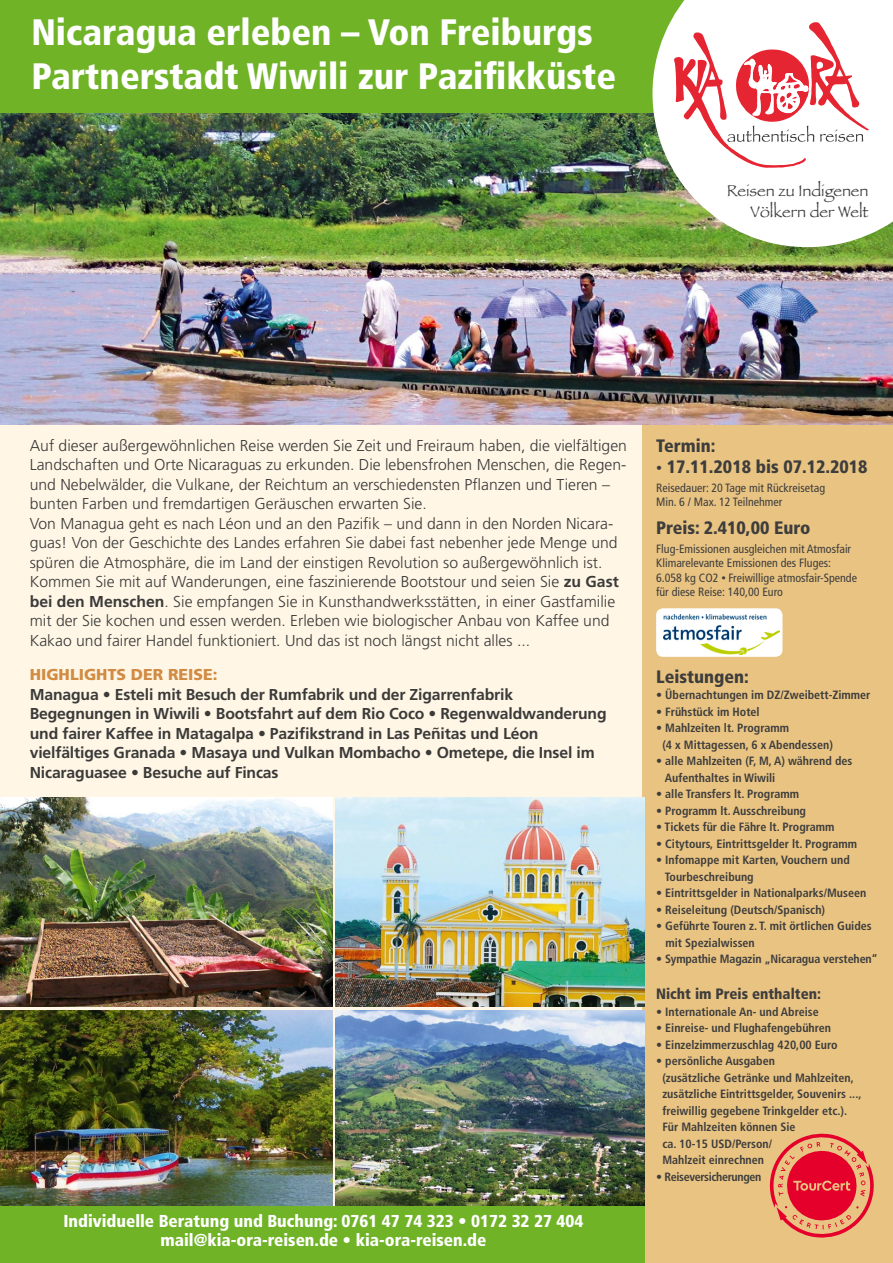
<style>
.page{position:relative;width:893px;height:1263px;background:#fff}
.page>*{position:absolute;margin:0;border:0;box-sizing:border-box;transform-origin:0 0}
.t1{font:900 condensed 36.75px/43.5px "Frutiger LT Std";color:#fff}
.t2{font:900 condensed 18px "Frutiger LT Std";color:#3d3d3c}
.t3{font:900 condensed 17.25px/18.8px "Frutiger LT Std";color:#fff;text-align:center}
.t4{font:16.35px/20.1px "Papyrus";color:#3a3a39;text-align:right}
.t5{font:300 15.75px/19.5px "Frutiger LT Std";color:#3a3a39}
.t6{font:700 15.75px/19.5px "Frutiger LT Std";letter-spacing:-.01em;color:#3a3a39}
.t7{font:900 15.75px "Frutiger LT Std";color:#d18b42}
.t8{font:900 condensed 15px "Frutiger LT Std";color:#3d3d3c}
.t9{font:700 condensed 12px/16.5px "Frutiger LT Std";color:#3d3d3c}
.t10{font:condensed 12px/14.4px "Frutiger LT Std";color:#3d3d3c}
.t11{font:700 condensed 12px "Frutiger LT Std";letter-spacing:-.03em;color:#3d3d3c}
.s1{font-weight:700}
.s2{font-size:12px}
.s3{font-stretch:normal;font-size:9px}
</style>
<div class="page">
<div style="left:0;top:0;width:893px;height:1205px;background:#fff6e6"></div>
<div style="left:0;top:0;width:767px;height:137px;background:#70b327"></div>
<div style="left:643px;top:409px;width:250px;height:854px;background:#e9c382"></div>
<img style="left:0;top:114px;width:893px;height:311px">
<img style="left:0;top:797px;width:332px;height:209px">
<img style="left:0;top:1010px;width:332px;height:196px">
<img style="left:336px;top:797px;width:308px;height:210px">
<img style="left:336px;top:1010px;width:308px;height:196px">
<svg style="left:652px;top:0;width:241px;height:247px;background:#e0e9d5"></svg>
<svg style="left:674px;top:22px;width:195px;height:146px;background:#f6cbcd"></svg>
<div style="left:0;top:1206px;width:644px;height:57px;background:#70b327"></div>
<svg style="left:769px;top:1133px;width:105px;height:105px"></svg>
<div style="left:656px;top:608px;width:126px;height:49px;background:#fff;border-radius:7px"></div>
<img style="left:663px;top:614px;width:116px;height:40px">
<h1 class="t1" style="left:31px;top:11px;width:586px">Nicaragua erleben – Von Freiburgs<br>Partnerstadt Wiwili zur Pazifikküste</h1>
<h3 class="t4" style="left:727px;top:181px;width:143px">Reisen zu Indigenen<br>Völkern der Welt</h3>
<p class="t5" style="left:30px;top:436px;width:599px">Auf dieser außergewöhnlichen Reise werden Sie Zeit und Freiraum haben, die vielfältigen Landschaften und Orte Nicaraguas zu erkunden. Die lebensfrohen Menschen, die Regen&shy;und Nebelwälder, die Vulkane, der Reichtum an verschiedensten Pflanzen und Tieren – bunten Farben und fremdartigen Geräuschen erwarten Sie.<br>Von Managua geht es nach Léon und an den Pazifik – und dann in den Norden Nicara&shy;guas! Von der Geschichte des Landes erfahren Sie dabei fast nebenher jede Menge und spüren die Atmosphäre, die im Land der einstigen Revolution so außergewöhnlich ist.<br>Kommen Sie mit auf Wanderungen, eine faszinierende Bootstour und seien Sie <span class="s1">zu Gast bei den Menschen</span>. Sie empfangen Sie in Kunsthandwerksstätten, in einer Gastfamilie mit der Sie kochen und essen werden. Erleben wie biologischer Anbau von Kaffee und Kakao und fairer Handel funktioniert. Und das ist noch längst nicht alles ...</p>
<h3 class="t7" style="left:30px;top:665px;width:189px">HIGHLIGHTS DER REISE:</h3>
<p class="t6" style="left:30px;top:685px;width:578px">Managua • Esteli mit Besuch der Rumfabrik und der Zigarrenfabrik Begegnungen in Wiwili • Bootsfahrt auf dem Rio Coco • Regenwaldwanderung und fairer Kaffee in Matagalpa • Pazifikstrand in Las Peñitas und Léon vielfältiges Granada • Masaya und Vulkan Mombacho • Ometepe, die Insel im Nicaraguasee • Besuche auf Fincas</p>
<h3 class="t3" style="left:63px;top:1211px;width:521px">Individuelle Beratung und Buchung: 0761 47 74 323 • 0172 32 27 404 mail@kia-ora-reisen.de • kia-ora-reisen.de</h3>
<h2 class="t2" style="left:656px;top:434px;width:61px">Termin:</h2>
<h2 class="t2" style="left:656px;top:456px;width:213px"><span class="s2">•</span> 17.11.2018 bis 07.12.2018</h2>
<p class="t10" style="left:656px;top:481px;width:170px">Reisedauer: 20 Tage mit Rückreisetag<br>Min. 6 / Max. 12 Teilnehmer</p>
<h2 class="t2" style="left:656px;top:517px;width:156px">Preis: 2.410,00 Euro</h2>
<p class="t10" style="left:656px;top:542px;width:202px">Flug-Emissionen ausgleichen mit Atmosfair Klimarelevante Emissionen des Fluges:<br>6.058 kg CO2 <span class="s3">•</span> Freiwillige atmosfair-Spende für diese Reise: 140,00 Euro</p>
<h2 class="t2" style="left:656px;top:665px;width:94px">Leistungen:</h2>
<p class="t9" style="left:656px;top:687px;width:216px">• Übernachtungen im DZ/Zweibett-Zimmer</p>
<p class="t9" style="left:656px;top:703px;width:105px">• Frühstück im Hotel</p>
<p class="t9" style="left:662px;top:720px;width:172px;text-indent:-6px">• Mahlzeiten lt. Programm<br>(4 x Mittagessen, 6 x Abendessen)</p>
<p class="t9" style="left:665px;top:753px;width:189px;text-indent:-9px">• alle Mahlzeiten (F, M, A) während des<br>Aufenthaltes in Wiwili</p>
<p class="t9" style="left:656px;top:786px;width:145px">• alle Transfers lt. Programm</p>
<p class="t9" style="left:656px;top:802px;width:151px">• Programm lt. Ausschreibung</p>
<p class="t9" style="left:656px;top:819px;width:180px">• Tickets für die Fähre lt. Programm</p>
<p class="t9" style="left:656px;top:835px;width:203px">• Citytours, Eintrittsgelder lt. Programm</p>
<p class="t9" style="left:665px;top:852px;width:186px;text-indent:-9px">• Infomappe mit Karten, Vouchern und<br>Tourbeschreibung</p>
<p class="t9" style="left:656px;top:885px;width:212px">• Eintrittsgelder in Nationalparks/Museen</p>
<p class="t9" style="left:656px;top:901px;width:170px">• Reiseleitung (Deutsch/Spanisch)</p>
<p class="t9" style="left:665px;top:918px;width:208px;text-indent:-9px">• Geführte Touren z. T. mit örtlichen Guides mit Spezialwissen</p>
<p class="t9" style="left:656px;top:951px;width:223px">• Sympathie Magazin „Nicaragua verstehen“</p>
<p class="t8" style="left:656px;top:985px;width:166px">Nicht im Preis enthalten:</p>
<p class="t9" style="left:656px;top:1003px;width:164px">• Internationale An- und Abreise</p>
<p class="t9" style="left:656px;top:1020px;width:176px">• Einreise- und Flughafengebühren</p>
<p class="t9" style="left:656px;top:1036px;width:183px">• Einzelzimmerzuschlag 420,00 Euro</p>
<p class="t9" style="left:662px;top:1053px;width:201px;text-indent:-6px">• persönliche Ausgaben<br>(zusätzliche Getränke und Mahlzeiten, zusätzliche Eintrittsgelder, Souvenirs ..., freiwillig gegebene Trinkgelder etc.).<br>Für Mahlzeiten können Sie<br>ca. 10-15 USD/Person/<br>Mahlzeit einrechnen</p>
<p class="t11" style="left:656px;top:1169px;width:107px">• Reiseversicherungen</p>
</div>
